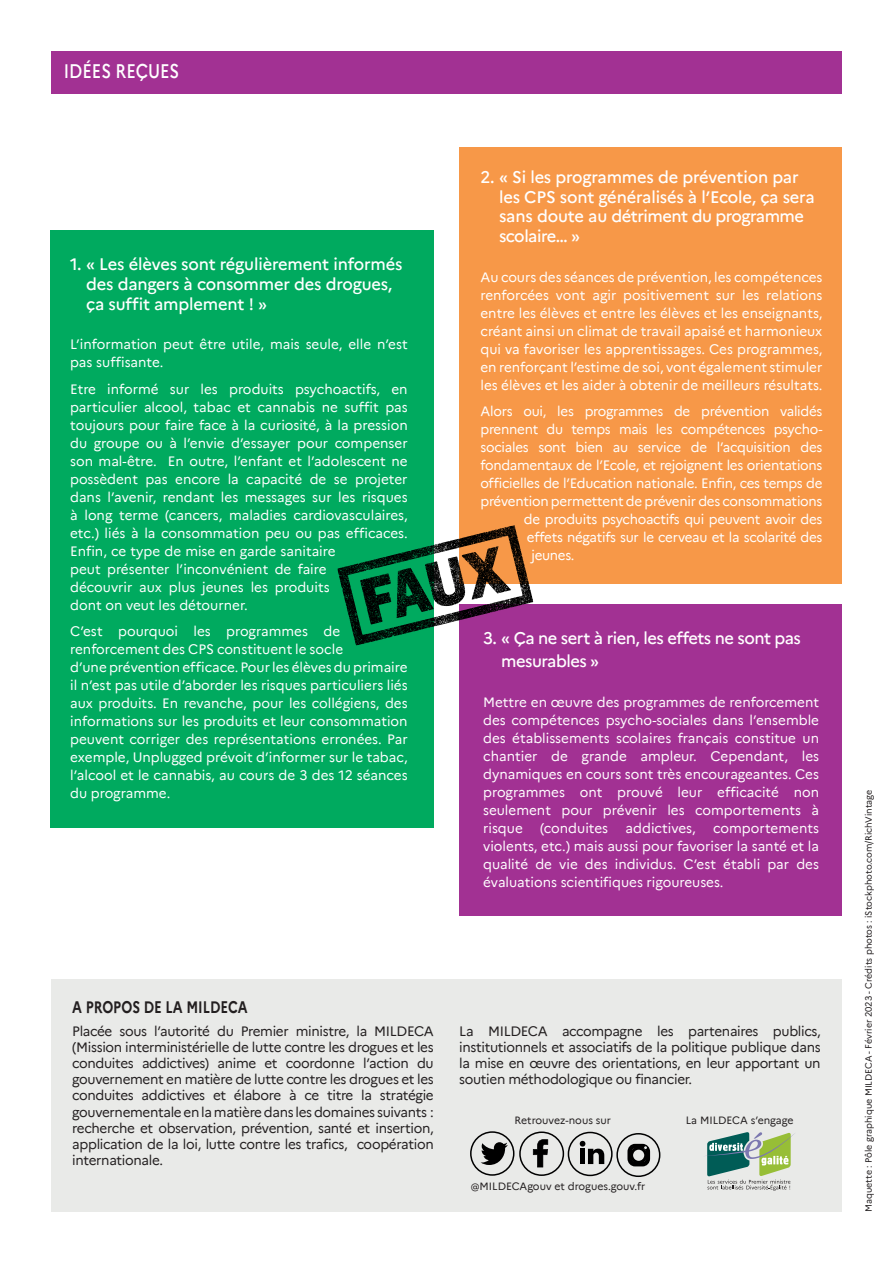
<style>
.page{position:relative;width:893px;height:1263px;background:#fff}
.page>*{position:absolute;margin:0;border:0;box-sizing:border-box;transform-origin:0 0}
.Interieur-T1{font:500 19.5px "Marianne";color:#fff;scale:.85 1}
.sous_titre{font:500 16.5px/19.8px "Marianne";letter-spacing:-.015em;color:#fff}
.à_propos{font:700 16.5px "Marianne";color:#231f20;scale:.8 1}
.CDT_IDEES{font:13.5px/18px "Marianne";color:#fff;text-align:justify}
.parag{font:13.5px/16.2px "Marianne";letter-spacing:-.025em;color:#231f20;text-align:justify}
.CDT_IDEES-2{font:13.5px "Marianne";letter-spacing:-.02em;color:#fff}
.t1{font:10.5px "Marianne";color:#231f20}
.t2{font:9px "Marianne";color:#231f20}
</style>
<div class="page">
<div style="left:51px;top:979px;width:791px;height:233px;background:#e9eae8"></div>
<div style="left:51px;top:51px;width:791px;height:43px;background:#a23193"></div>
<div style="left:50px;top:231px;width:384px;height:597px;background:#00aa5f"></div>
<div style="left:459px;top:604px;width:383px;height:312px;background:#a23193"></div>
<div style="left:459px;top:147px;width:383px;height:437px;background:#f79848"></div>
<svg style="left:337px;top:525px;width:196px;height:120px"></svg>
<svg style="left:706px;top:1132px;width:89px;height:59px"></svg>
<svg style="left:519px;top:1131px;width:94px;height:46px"></svg>
<div style="left:470px;top:1131px;width:44px;height:45px;border:2px solid #000;border-radius:50%"></div>
<svg style="left:480px;top:1142px;width:28px;height:23px"></svg>
<div style="left:616px;top:1133px;width:44px;height:44px;border:2px solid #000;border-radius:50%"></div>
<svg style="left:627px;top:1143px;width:24px;height:24px"></svg>
<div style="left:630px;top:1147px;width:17px;height:17px;border:3px solid #000;border-radius:50%"></div>
<p class="Interieur-T1" style="left:64px;top:56px;width:138px">IDÉES REÇUES</p>
<p class="sous_titre" style="left:86px;top:253px;width:318px;text-indent:-16px">1. « Les élèves sont régulièrement informés des dangers à consommer des drogues, ça suffit amplement ! »</p>
<p class="CDT_IDEES" style="left:70px;top:334px;width:339px">L’information peut être utile, mais seule, elle n’est pas suffisante.</p>
<p class="CDT_IDEES" style="left:70px;top:379px;width:339px;text-align:left">Etre informé sur les produits psychoactifs, en particulier alcool, tabac et cannabis ne suffit pas toujours pour faire face à la curiosité, à la pression du groupe ou à l’envie d’essayer pour compenser son mal-être. En outre, l’enfant et l’adolescent ne possèdent pas encore la capacité de se projeter dans l’avenir, rendant les messages sur les risques à long terme (cancers, maladies cardiovasculaires, etc.) liés à la consommation peu ou pas efficaces.<br>Enfin, ce type de mise en garde sanitaire<br>peut présenter l’inconvénient de faire<br>découvrir aux plus jeunes les produits<br>dont on veut les détourner.</p>
<p class="CDT_IDEES" style="left:70px;top:621px;width:339px;text-align:left">C’est pourquoi les programmes de renforcement des CPS constituent le socle<br>d’une prévention efficace. Pour les élèves du primaire il n’est pas utile d’aborder les risques particuliers liés aux produits. En revanche, pour les collégiens, des informations sur les produits et leur consommation peuvent corriger des représentations erronées. Par exemple, Unplugged prévoit d’informer sur le tabac, l’alcool et le cannabis, au cours de 3 des 12 séances du programme.</p>
<p class="sous_titre" style="left:499px;top:166px;width:317px;text-indent:-19px">2. « Si les programmes de prévention par les CPS sont généralisés à l’Ecole, ça sera sans doute au détriment du programme scolaire… »</p>
<p class="CDT_IDEES" style="left:480px;top:267px;width:344px">Au cours des séances de prévention, les compétences renforcées vont agir positivement sur les relations entre les élèves et entre les élèves et les enseignants, créant ainsi un climat de travail apaisé et harmonieux qui va favoriser les apprentissages. Ces programmes, en renforçant l’estime de soi, vont également stimuler les élèves et les aider à obtenir de meilleurs résultats.</p>
<p class="CDT_IDEES-2" style="left:480px;top:401px;width:343px">Alors oui, les programmes de prévention validés</p>
<p class="CDT_IDEES-2" style="left:480px;top:419px;width:344px">prennent du temps mais les compétences psycho-</p>
<p class="CDT_IDEES-2" style="left:480px;top:437px;width:344px">sociales sont bien au service de l’acquisition des</p>
<p class="CDT_IDEES-2" style="left:480px;top:455px;width:344px">fondamentaux de l’Ecole, et rejoignent les orientations</p>
<p class="CDT_IDEES-2" style="left:480px;top:473px;width:343px">officielles de l’Education nationale. Enfin, ces temps de</p>
<p class="CDT_IDEES-2" style="left:480px;top:491px;width:344px">prévention permettent de prévenir des consommations</p>
<p class="CDT_IDEES-2" style="left:524px;top:509px;width:300px">de produits psychoactifs qui peuvent avoir des</p>
<p class="CDT_IDEES-2" style="left:527px;top:527px;width:297px">effets négatifs sur le cerveau et la scolarité des</p>
<p class="CDT_IDEES" style="left:531px;top:545px;width:45px">jeunes.</p>
<p class="sous_titre" style="left:501px;top:625px;width:301px;line-height:23.4px;text-indent:-18px">3. « Ça ne sert à rien, les effets ne sont pas mesurables »</p>
<p class="CDT_IDEES" style="left:483px;top:692px;width:337px">Mettre en œuvre des programmes de renforcement des compétences psycho-sociales dans l’ensemble des établissements scolaires français constitue un chantier de grande ampleur. Cependant, les dynamiques en cours sont très encourageantes. Ces programmes ont prouvé leur efficacité non seulement pour prévenir les comportements à risque</p>
<p class="CDT_IDEES" style="left:540px;top:818px;width:69px">(conduites</p>
<p class="CDT_IDEES" style="left:626px;top:818px;width:72px">addictives,</p>
<p class="CDT_IDEES" style="left:483px;top:818px;width:337px;text-indent:230px">comportements violents, etc.) mais aussi pour favoriser la santé et la qualité de vie des individus. C’est établi par des évaluations scientifiques rigoureuses.</p>
<p class="à_propos" style="left:72px;top:994px;width:221px">A PROPOS DE LA MILDECA</p>
<p class="parag" style="left:72px;top:1022px;width:363px">Placée sous l’autorité du Premier ministre, la MILDECA (Mission interministérielle de lutte contre les drogues et les conduites addictives) anime et coordonne l’action du gouvernement en matière de lutte contre les drogues et les conduites addictives et élabore à ce titre la stratégie gouvernementale en la matière dans les domaines suivants : recherche et observation, prévention, santé et insertion, application de la loi, lutte contre les trafics, coopération internationale.</p>
<p class="parag" style="left:459px;top:1022px;width:363px">La MILDECA accompagne les partenaires publics, institutionnels et associatifs de la politique publique dans la mise en œuvre des orientations, en leur apportant un soutien méthodologique ou financier.</p>
<p class="t1" style="left:514px;top:1112px;width:98px">Retrouvez-nous sur</p>
<p class="t1" style="left:686px;top:1112px;width:109px">La MILDECA s’engage</p>
<p class="t1" style="left:471px;top:1178px;width:176px">@MILDECAgouv et drogues.gouv.fr</p>
<p class="t2" style="left:862px;top:1212px;width:424px;rotate:-90deg">Maquette : Pôle graphique MILDECA - Février 2023 - Crédits photos : iStockphoto.com/RichVintage</p>
</div>
